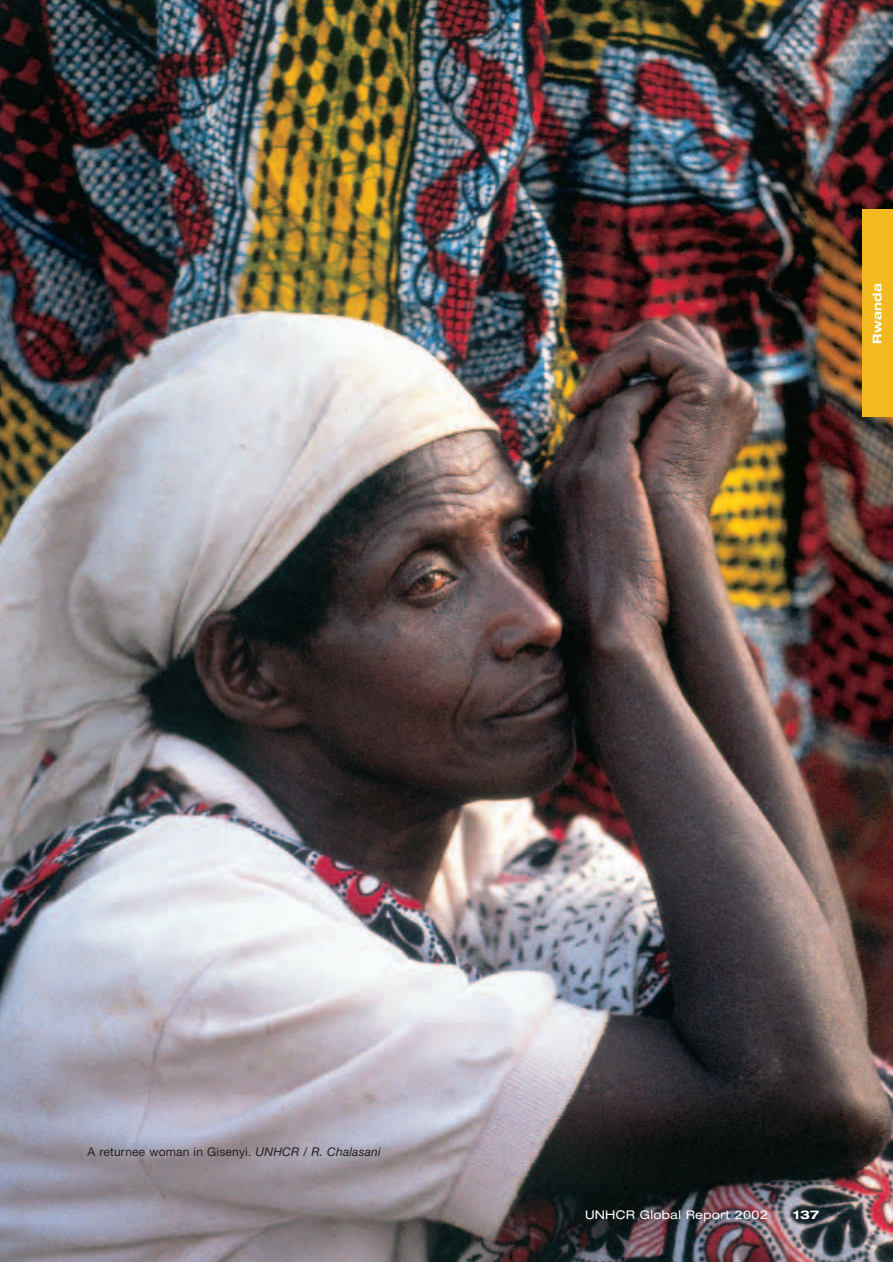
<style>
.page{position:relative;width:893px;height:1262px;background:#fff}
.page>*{position:absolute;margin:0;border:0;box-sizing:border-box;transform-origin:0 0}
.t1{font:12px "Helvetica Neue";letter-spacing:.015em;color:#231f20}
.t2{font:expanded 12px "Helvetica Neue";letter-spacing:.02em;color:#fff}
.t3{font:700 expanded 12px "Helvetica Neue";letter-spacing:.025em;color:#fff}
.s1{font-style:italic}
</style>
<div class="page">
<img style="left:0;top:0;width:892px;height:1261px">
<div style="left:861px;top:210px;width:31px;height:207px;background:#f2b920"></div>
<p class="t3" style="left:872px;top:343px;width:62px;rotate:-90deg">Rwanda</p>
<p class="t1" style="left:88px;top:1147px;width:294px">A returnee woman in Gisenyi. <span class="s1">UNHCR / R. Chalasani</span></p>
<p class="t2" style="left:585px;top:1209px;width:185px">UNHCR Global Report 2002</p>
<p class="t3" style="left:793px;top:1209px;width:28px">137</p>
</div>
